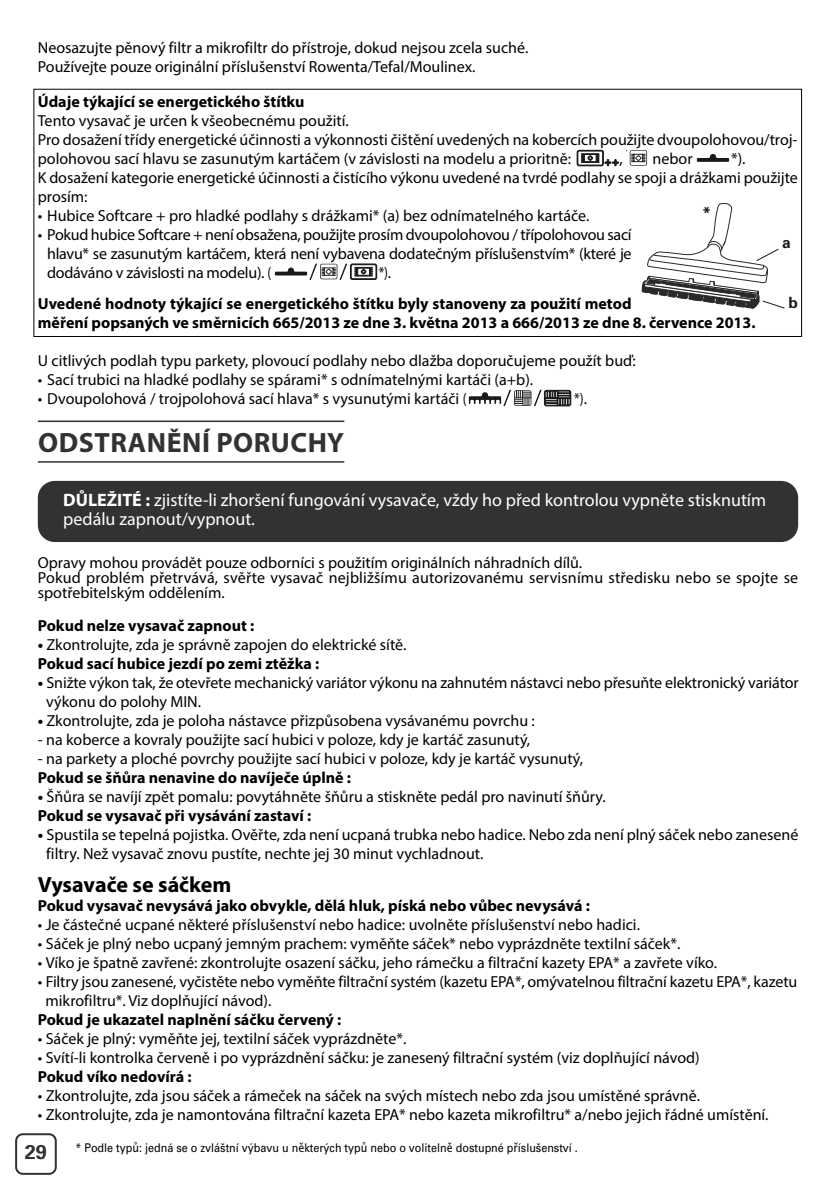
<style>
.page{position:relative;width:839px;height:1193px;background:#fff}
.page>*{position:absolute;margin:0;border:0;box-sizing:border-box;transform-origin:0 0}
.t1{font:700 28px "Myriad Pro";letter-spacing:.02em;color:#323232}
.t2{font:700 22px "Myriad Pro";color:#000}
.t3{font:700 20px "Univers";color:#323232}
.t4{font:18px/19px "Myriad Pro";color:#fff}
.t5{font:16px/19px "Myriad Pro";color:#000}
.t6{font:700 16px/19px "Myriad Pro";color:#000}
.t7{font:16px "Myriad Pro";color:#000;scale:.85 1}
.t8{font:700 15.4px "Univers";color:#191919}
.t9{font:12px "Univers";color:#000;scale:.9 1}
.s1{font-weight:700}
.s2{font-family:"Lucida Grande"}
</style>
<div class="page">
<svg style="left:15px;top:1133px;width:42px;height:42px"></svg>
<hr style="left:38px;top:420px;width:306px;height:2px;background:#323232">
<hr style="left:38px;top:461px;width:306px;height:2px;background:#323232">
<svg style="left:275px;top:264px;width:101px;height:16px"></svg>
<svg style="left:468px;top:390px;width:103px;height:16px"></svg>
<svg style="left:577px;top:150px;width:41px;height:17px"></svg>
<svg style="left:626px;top:150px;width:21px;height:16px"></svg>
<svg style="left:696px;top:154px;width:32px;height:8px"></svg>
<div style="left:33px;top:89px;width:768px;height:248px;border:1px solid #000"></div>
<svg style="left:641px;top:203px;width:144px;height:106px"></svg>
<div style="left:38px;top:481px;width:759px;height:61px;background:#323232;border-radius:17px"></div>
<p class="t5" style="left:38px;top:39px;width:492px">Neosazujte pěnový filtr a mikrofiltr do přístroje, dokud nejsou zcela suché.<br>Používejte pouze originální příslušenství Rowenta/Tefal/Moulinex.</p>
<p class="t6" style="left:38px;top:93px;width:268px">Údaje týkající se energetického štítku</p>
<p class="t5" style="left:38px;top:112px;width:761px">Tento vysavač je určen k všeobecnému použití.<br>Pro dosažení třídy energetické účinnosti a výkonnosti čištění uvedených na kobercích použijte dvoupolohovou/troj&shy;polohovou sací hlavu se zasunutým kartáčem (v závislosti na modelu a prioritně:</p>
<p class="t5" style="left:619px;top:150px;width:5px">,</p>
<p class="t5" style="left:652px;top:150px;width:42px">nebor</p>
<p class="t5" style="left:38px;top:150px;width:761px;text-indent:693px">*).<br>K dosažení kategorie energetické účinnosti a čistícího výkonu uvedené na tvrdé podlahy se spoji a drážkami použijte prosím:</p>
<p class="t5" style="left:38px;top:207px;width:553px">• Hubice Softcare + pro hladké podlahy s drážkami* (a) bez odnímatelného kartáče.</p>
<p class="t5" style="left:47px;top:226px;width:586px;text-align:justify;text-indent:-9px">• Pokud hubice Softcare + není obsažena, použijte prosím dvoupolohovou / třípolohovou sací hlavu* se zasunutým kartáčem, která není vybavena dodatečným příslušenstvím* (které je dodáváno v závislosti na modelu). (</p>
<p class="t8" style="left:702px;top:207px;width:10px">*</p>
<p class="t8" style="left:781px;top:237px;width:10px">a</p>
<p class="t7" style="left:378px;top:266px;width:16px">*).</p>
<p class="t6" style="left:38px;top:295px;width:719px">Uvedené hodnoty týkající se energetického štítku byly stanoveny za použití metod<br>měření popsaných ve směrnicích 665/2013 ze dne 3. května 2013 a 666/2013 ze dne 8. července 2013.</p>
<p class="t5" style="left:38px;top:352px;width:599px">U citlivých podlah typu parkety, plovoucí podlahy nebo dlažba doporučujeme použít buď:</p>
<p class="t5" style="left:38px;top:371px;width:496px">• Sací trubici na hladké podlahy se spárami* s odnímatelnými kartáči (a+b).</p>
<p class="t5" style="left:38px;top:390px;width:430px">• Dvoupolohová / trojpolohová sací hlava* s vysunutými kartáči (</p>
<p class="t7" style="left:574px;top:392px;width:17px">*).</p>
<h1 class="t1" style="left:38px;top:432px;width:307px">ODSTRANĚNÍ PORUCHY</h1>
<p class="t8" style="left:788px;top:297px;width:11px">b</p>
<p class="t4" style="left:63px;top:492px;width:704px"><span class="s1">DŮLEŽITÉ :</span> zjistíte-li zhoršení fungování vysavače, vždy ho před kontrolou vypněte stisknutím pedálu zapnout/vypnout.</p>
<p class="t5" style="left:38px;top:557px;width:761px;line-height:15px">Opravy mohou provádět pouze odborníci s použitím originálních náhradních dílů.<br>Pokud problém přetrvává, svěřte vysavač nejbližšímu autorizovanému servisnímu středisku nebo se spojte se spotřebitelským oddělením.</p>
<p class="t6" style="left:38px;top:618px;width:218px">Pokud nelze vysavač zapnout :</p>
<p class="t5" style="left:38px;top:637px;width:370px"><span class="s1">•</span> Zkontrolujte, zda je správně zapojen do elektrické sítě.<br><span class="s1">Pokud sací hubice jezdí po zemi ztěžka :</span></p>
<p class="t5" style="left:46px;top:674px;width:753px;text-indent:-8px"><span class="s1">•</span> Snižte výkon tak, že otevřete mechanický variátor výkonu na zahnutém nástavci nebo přesuňte elektronický variátor výkonu do polohy MIN.</p>
<p class="t5" style="left:38px;top:712px;width:498px"><span class="s1">•</span> Zkontrolujte, zda je poloha nástavce přizpůsobena vysávanému povrchu :</p>
<p class="t5" style="left:38px;top:731px;width:493px">- na koberce a kovraly použijte sací hubici v poloze, kdy je kartáč zasunutý,</p>
<p class="t5" style="left:38px;top:750px;width:546px">- na parkety a ploché povrchy použijte sací hubici v poloze, kdy je kartáč vysunutý,</p>
<p class="t6" style="left:38px;top:769px;width:314px">Pokud se šňůra nenavine do navíječe úplně :</p>
<p class="t5" style="left:38px;top:788px;width:569px"><span class="s1">•</span> Šňůra se navíjí zpět pomalu: povytáhněte šňůru a stiskněte pedál pro navinutí šňůry.<br><span class="s1">Pokud se vysavač při vysávání zastaví :</span></p>
<p class="t5" style="left:46px;top:826px;width:753px;text-indent:-8px"><span class="s1">•</span> Spustila se tepelná pojistka. Ověřte, zda není ucpaná trubka nebo hadice. Nebo zda není plný sáček nebo zanesené filtry. Než vysavač znovu pustíte, nechte jej 30 minut vychladnout.</p>
<h2 class="t2" style="left:38px;top:877px;width:195px">Vysavače se sáčkem</h2>
<p class="t6" style="left:38px;top:898px;width:553px">Pokud vysavač nevysává jako obvykle, dělá hluk, píská nebo vůbec nevysává :</p>
<p class="t5" style="left:38px;top:917px;width:603px">• Je částečné ucpané některé příslušenství nebo hadice: uvolněte příslušenství nebo hadici.</p>
<p class="t5" style="left:38px;top:936px;width:644px">• Sáček je plný nebo ucpaný jemným prachem: vyměňte sáček* nebo vyprázdněte textilní sáček*.</p>
<p class="t5" style="left:38px;top:955px;width:680px">• Víko je špatně zavřené: zkontrolujte osazení sáčku, jeho rámečku a filtrační kazety EPA* a zavřete víko.</p>
<p class="t5" style="left:46px;top:973px;width:753px;text-indent:-8px">• Filtry jsou zanesené, vyčistěte nebo vyměňte filtrační systém (kazetu EPA*, omývatelnou filtrační kazetu EPA*, kazetu mikrofiltru*. Viz doplňující návod).</p>
<p class="t6" style="left:38px;top:1011px;width:305px">Pokud je ukazatel naplnění sáčku červený :</p>
<p class="t5" style="left:38px;top:1030px;width:370px">• Sáček je plný: vyměňte jej, textilní sáček vyprázdněte*.</p>
<p class="t5" style="left:38px;top:1049px;width:663px">• Svítí-li kontrolka červeně i po vyprázdnění sáčku: je zanesený filtrační systém (viz doplňující návod)</p>
<p class="t6" style="left:38px;top:1068px;width:155px">Pokud víko nedovírá :</p>
<p class="t5" style="left:38px;top:1087px;width:663px">• Zkontrolujte, zda jsou sáček a rámeček na sáček na svých místech nebo zda jsou umístěné správně.</p>
<p class="t5" style="left:38px;top:1106px;width:732px">• Zkontrolujte, zda je namontována filtrační kazeta EPA* nebo kazeta mikrofiltru* a/nebo jejich řádné umístění.</p>
<p class="t9" style="left:75px;top:1144px;width:559px">* Podle typ<span class="s2">ů</span>: jedná se o zvláštní výbavu u n<span class="s2">ě</span>kterých typ<span class="s2">ů</span> nebo o voliteln<span class="s2">ě</span> dostupné p<span class="s2">ř</span>íslušenství .</p>
<p class="t3" style="left:25px;top:1144px;width:24px">29</p>
</div>
